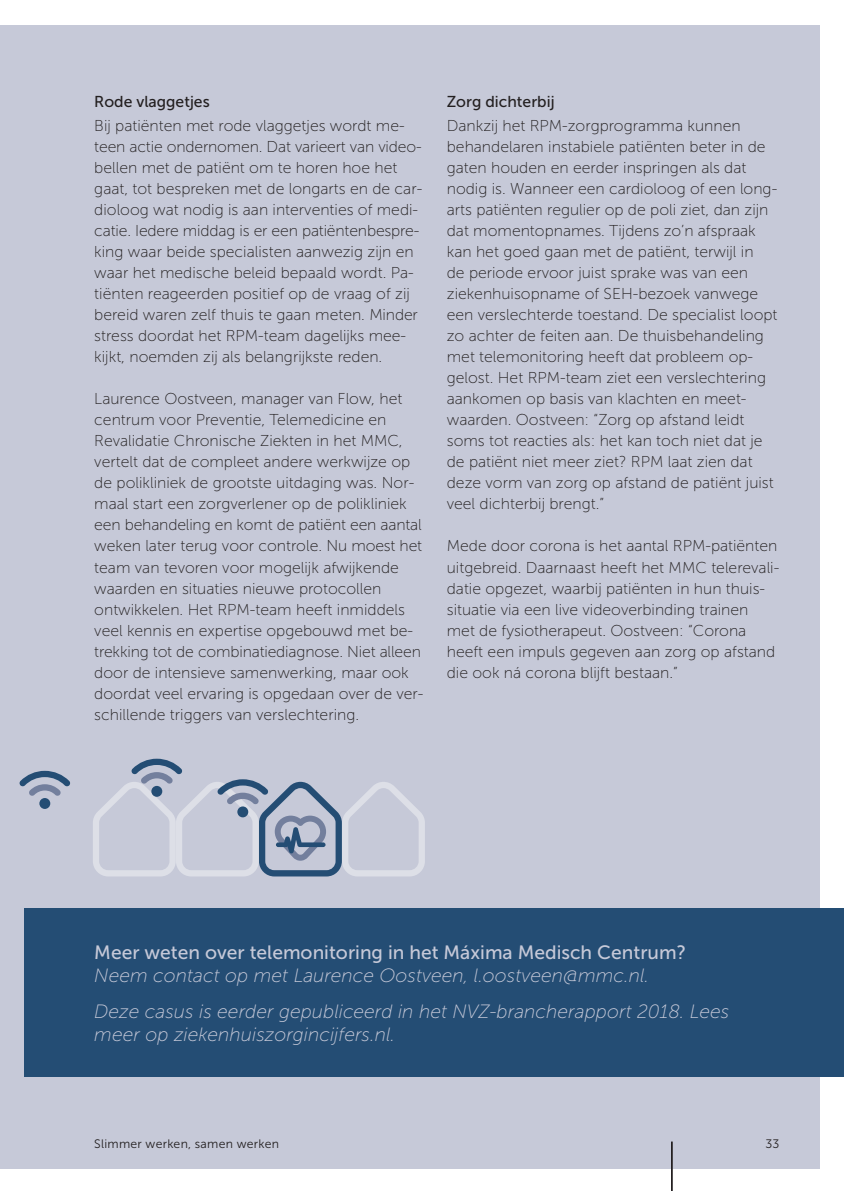
<style>
.page{position:relative;width:844px;height:1191px;background:#fff}
.page>*{position:absolute;margin:0;border:0;box-sizing:border-box;transform-origin:0 0}
.t1{font:19.25px/22.8px "Museo Sans 500";color:#c6c9d8}
.t2{font:italic 19.25px/22.8px "Museo Sans 100";color:#c6c9d8}
.Normal_titel{font:15.75px/21px "Museo Sans 100";color:#231f20}
.t3{font:12.25px "Museo Sans 300";letter-spacing:.02em;color:#231f20}
.s1{font-family:"Museo Sans 500"}
.s2{font-family:"Museo Sans 100";font-style:italic}
</style>
<div class="page">
<div style="left:0;top:25px;width:819px;height:1143px;background:#c6c9d8"></div>
<div style="left:25px;top:908px;width:818px;height:168px;background:#244d74"></div>
<div style="left:39px;top:798px;width:11px;height:11px;background:#244d74;border-radius:50%"></div>
<svg style="left:19px;top:771px;width:51px;height:25px"></svg>
<svg style="left:93px;top:758px;width:332px;height:118px"></svg>
<hr style="left:670px;top:1141px;width:2px;height:50px;background:#231f20">
<p class="Normal_titel" style="left:94px;top:89px;width:312px;line-height:24.5px"><span class="s1">Rode vlaggetjes<br></span>Bij patiënten met rode vlaggetjes wordt me-</p>
<p class="Normal_titel" style="left:94px;top:137px;width:329px">teen actie ondernomen. Dat varieert van video&shy;bellen met de patiënt om te horen hoe het gaat, tot bespreken met de longarts en de car&shy;dioloog wat nodig is aan interventies of medi&shy;catie. Iedere middag is er een patiëntenbespre&shy;king waar beide specialisten aanwezig zijn en waar het medische beleid bepaald wordt. Pa&shy;tiënten reageerden positief op de vraag of zij bereid waren zelf thuis te gaan meten. Minder stress doordat het RPM-team dagelijks mee&shy;kijkt, noemden zij als belangrijkste reden.</p>
<p class="Normal_titel" style="left:94px;top:389px;width:330px">Laurence Oostveen, manager van Flow, het centrum voor Preventie, Telemedicine en Revalidatie Chronische Ziekten in het MMC, vertelt dat de compleet andere werkwijze op de polikliniek de grootste uitdaging was. Nor&shy;maal start een zorgverlener op de polikliniek een behandeling en komt de patiënt een aantal weken later terug voor controle. Nu moest het team van tevoren voor mogelijk afwijkende waarden en situaties nieuwe protocollen ontwikkelen. Het RPM-team heeft inmiddels veel kennis en expertise opgebouwd met be&shy;trekking tot de combinatiediagnose. Niet alleen door de intensieve samenwerking, maar ook doordat veel ervaring is opgedaan over de ver&shy;schillende triggers van verslechtering.</p>
<p class="Normal_titel" style="left:446px;top:89px;width:295px;line-height:24.5px"><span class="s1">Zorg dichterbij<br></span>Dankzij het RPM-zorgprogramma kunnen</p>
<p class="Normal_titel" style="left:446px;top:137px;width:332px">behandelaren instabiele patiënten beter in de gaten houden en eerder inspringen als dat nodig is. Wanneer een cardioloog of een long&shy;arts patiënten regulier op de poli ziet, dan zijn dat momentopnames. Tijdens zo’n afspraak kan het goed gaan met de patiënt, terwijl in<br>de periode ervoor juist sprake was van een ziekenhuisopname of SEH-bezoek vanwege een verslechterde toestand. De specialist loopt zo achter de feiten aan. De thuisbehandeling met telemonitoring heeft dat probleem op&shy;gelost. Het RPM-team ziet een verslechtering aankomen op basis van klachten en meet&shy;waarden. Oostveen: “Zorg op afstand leidt soms tot reacties als: het kan toch niet dat je de patiënt niet meer ziet? RPM laat zien dat deze vorm van zorg op afstand de patiënt juist veel dichterbij brengt.”</p>
<p class="Normal_titel" style="left:446px;top:536px;width:334px">Mede door corona is het aantal RPM-patiënten uitgebreid. Daarnaast heeft het MMC telerevali&shy;datie opgezet, waarbij patiënten in hun thuis&shy;situatie via een live videoverbinding trainen met de fysiotherapeut. Oostveen: “Corona heeft een impuls gegeven aan zorg op afstand die ook ná corona blijft bestaan.”</p>
<p class="t1" style="left:94px;top:940px;width:593px">Meer weten over telemonitoring in het Máxima Medisch Centrum?<br><span class="s2">Neem contact op met Laurence Oostveen, l.oostveen@mmc.nl.</span></p>
<p class="t2" style="left:94px;top:1000px;width:636px">Deze casus is eerder gepubliceerd in het NVZ-brancherapport 2018. Lees meer op ziekenhuiszorgincijfers.nl.</p>
<p class="t3" style="left:94px;top:1137px;width:186px">Slimmer werken, samen werken</p>
<p class="t3" style="left:765px;top:1136px;width:16px">33</p>
</div>
